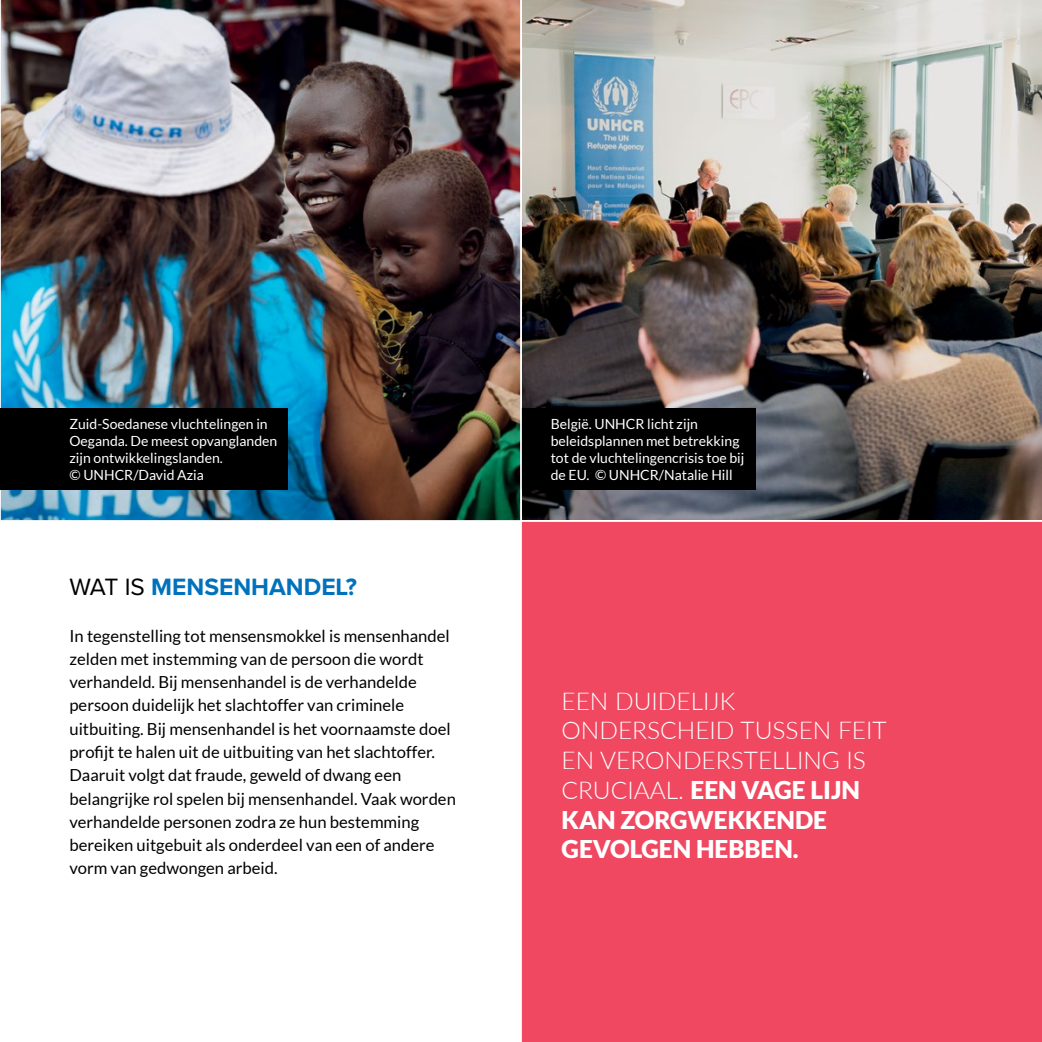
<style>
.page{position:relative;width:1042px;height:1042px;background:#fff}
.page>*{position:absolute;margin:0;border:0;box-sizing:border-box;transform-origin:0 0}
.t1{font:300 24.5px/29.8px "Lato";color:#fff}
.t2{font:700 24.5px "Proxima Nova";color:#0072bc}
.t3{font:16.62px/23.3px "Lato";color:#000}
.t4{font:14px/16.8px "Lato";color:#fff}
.s1{font-weight:400;color:#000}
.s2{font-weight:900}
</style>
<div class="page">
<img style="left:522px;top:0;width:520px;height:520px">
<div style="left:521px;top:521px;width:521px;height:521px;background:#ef4860"></div>
<div style="left:521px;top:408px;width:234px;height:81px;background:#000"></div>
<img style="left:0;top:0;width:522px;height:522px">
<div style="left:0;top:408px;width:288px;height:81px;background:#000"></div>
<p class="t4" style="left:69px;top:416px;width:209px">Zuid-Soedanese vluchtelingen in<br>Oeganda. De meest opvanglanden zijn ontwikkelingslanden.<br>© UNHCR/David Azia</p>
<h1 class="t2" style="left:69px;top:572px;width:289px"><span class="s1">WAT IS</span> MENSENHANDEL?</h1>
<p class="t3" style="left:69px;top:624px;width:388px">In tegenstelling tot mensensmokkel is mensenhandel zelden met instemming van de persoon die wordt verhandeld. Bij mensenhandel is de verhandelde persoon duidelijk het slachtoffer van criminele uitbuiting. Bij mensenhandel is het voornaamste doel profijt te halen uit de uitbuiting van het slachtoffer.<br>Daaruit volgt dat fraude, geweld of dwang een belangrijke rol spelen bij mensenhandel. Vaak worden verhandelde personen zodra ze hun bestemming bereiken uitgebuit als onderdeel van een of andere vorm van gedwongen arbeid.</p>
<p class="t4" style="left:551px;top:416px;width:195px">België. UNHCR licht zijn beleidsplannen met betrekking tot de vluchtelingencrisis toe bij de EU. © UNHCR/Natalie Hill</p>
<h1 class="t1" style="left:561px;top:685px;width:327px">EEN DUIDELIJK<br>ONDERSCHEID TUSSEN FEIT<br>EN VERONDERSTELLING IS<br>CRUCIAAL. <span class="s2">EEN VAGE LIJN<br>KAN ZORGWEKKENDE<br>GEVOLGEN HEBBEN.</span></h1>
</div>
